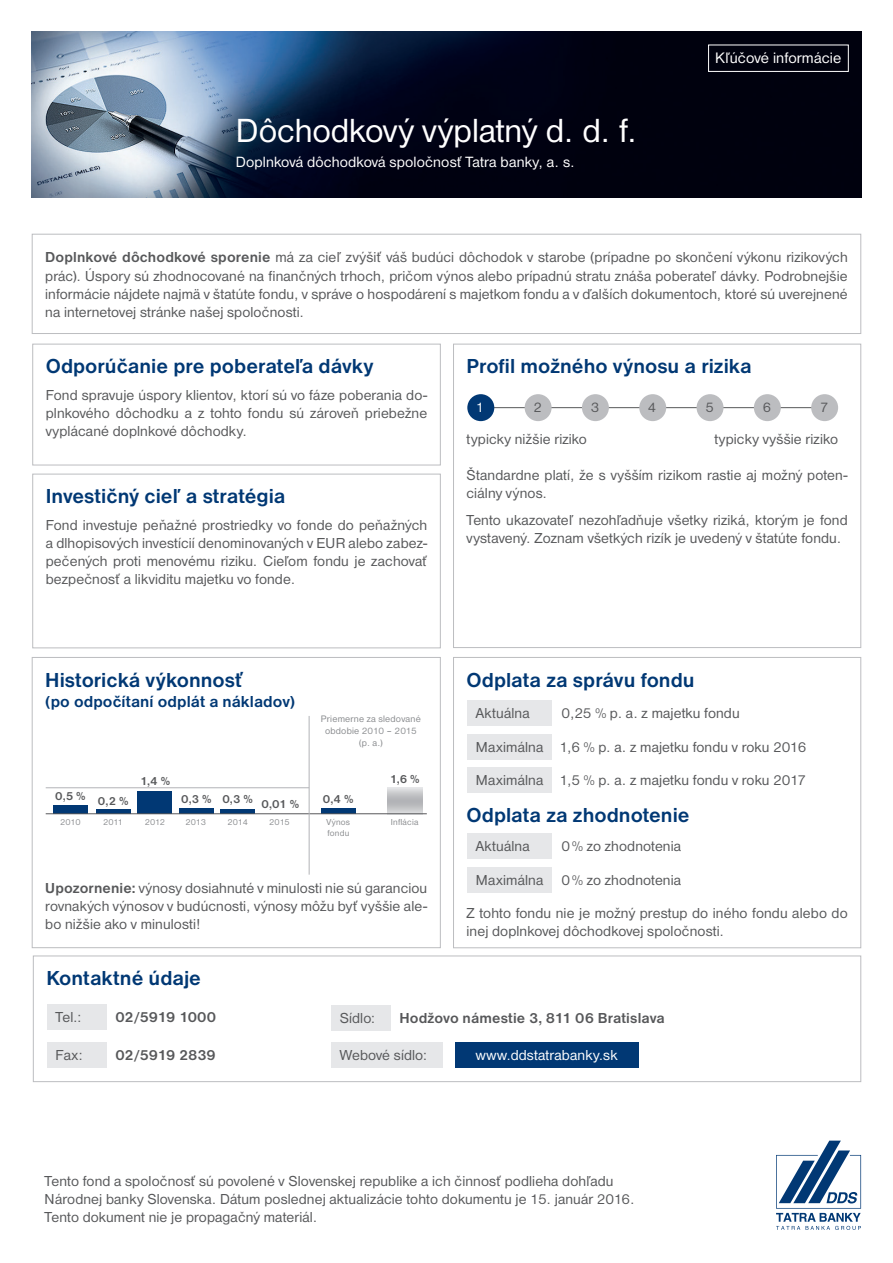
<style>
.page{position:relative;width:893px;height:1263px;background:#fff}
.page>*{position:absolute;margin:0;border:0;box-sizing:border-box;transform-origin:0 0}
.t1{font:34.65px "Nimbus Sans DOT";color:#fff}
.t2{font:700 21px "Nimbus Sans DOT";color:#013874}
.t3{font:700 16.5px "Nimbus Sans DOT";letter-spacing:.005em;color:#013874}
.t4{font:15.75px "Nimbus Sans DOT";letter-spacing:.005em;color:#fff}
.t5{font:15.45px "Nimbus Sans DOT";letter-spacing:.01em;color:#fff}
.t6{font:15px/18px "Nimbus Sans DOT";letter-spacing:.01em;color:#57585a;text-align:justify}
.t7{font:700 15px "Nimbus Sans DOT";color:#57585a}
.t8{font:15px "Nimbus Sans DOT";letter-spacing:.015em;color:#fff}
.t9{font:14.55px "Nimbus Sans DOT";color:#57585a}
.t10{font:14.55px "Nimbus Sans DOT";color:#fff}
.t11{font:700 12px "Nimbus Sans DOT";color:#57585a}
.t12{font:9.75px/11.7px "Nimbus Sans DOT";letter-spacing:.02em;color:#8a8c8f;text-align:center}
.t13{font:9px/10.8px "Nimbus Sans DOT";letter-spacing:.015em;color:#8a8c8f}
.s1{font-weight:700}
</style>
<div class="page">
<img style="left:32px;top:32px;width:829px;height:166px">
<div style="left:32px;top:234px;width:829px;height:100px;border:1px solid #bcbdc0"></div>
<div style="left:708px;top:45px;width:141px;height:27px;border:1px solid #fff"></div>
<div style="left:32px;top:474px;width:409px;height:174px;border:1px solid #bcbdc0"></div>
<div style="left:453px;top:344px;width:408px;height:304px;border:1px solid #bcbdc0"></div>
<hr style="left:481px;top:407px;width:344px;height:1px;background:#57585a">
<div style="left:525px;top:394px;width:27px;height:27px;background:#bcbdc0;border-radius:50%"></div>
<div style="left:582px;top:394px;width:27px;height:27px;background:#bcbdc0;border-radius:50%"></div>
<div style="left:467px;top:394px;width:27px;height:27px;background:#013874;border-radius:50%"></div>
<div style="left:697px;top:394px;width:26px;height:27px;background:#bcbdc0;border-radius:50%"></div>
<div style="left:754px;top:394px;width:27px;height:27px;background:#bcbdc0;border-radius:50%"></div>
<div style="left:811px;top:394px;width:27px;height:27px;background:#bcbdc0;border-radius:50%"></div>
<div style="left:32px;top:657px;width:409px;height:291px;border:1px solid #bcbdc0"></div>
<div style="left:32px;top:344px;width:409px;height:121px;border:1px solid #bcbdc0"></div>
<div style="left:33px;top:956px;width:828px;height:126px;border:1px solid #bcbdc0"></div>
<div style="left:47px;top:1004px;width:60px;height:25px;background:#e6e7e9"></div>
<div style="left:47px;top:1042px;width:60px;height:26px;background:#e6e7e9"></div>
<div style="left:331px;top:1005px;width:60px;height:26px;background:#e6e7e9"></div>
<div style="left:331px;top:1042px;width:112px;height:26px;background:#e6e7e9"></div>
<div style="left:455px;top:1042px;width:183px;height:26px;background:#013874"></div>
<div style="left:639px;top:394px;width:27px;height:27px;background:#bcbdc0;border-radius:50%"></div>
<div style="left:453px;top:657px;width:408px;height:291px;border:1px solid #bcbdc0"></div>
<div style="left:467px;top:700px;width:85px;height:26px;background:#e6e7e9"></div>
<div style="left:467px;top:833px;width:85px;height:26px;background:#e6e7e9"></div>
<div style="left:467px;top:734px;width:85px;height:25px;background:#e6e7e9"></div>
<div style="left:467px;top:867px;width:85px;height:25px;background:#e6e7e9"></div>
<div style="left:467px;top:767px;width:85px;height:26px;background:#e6e7e9"></div>
<div style="left:53px;top:805px;width:35px;height:8px;background:#013874"></div>
<div style="left:179px;top:808px;width:35px;height:5px;background:#013874"></div>
<hr style="left:220px;top:809px;width:35px;height:4px;background:#013874">
<div style="left:321px;top:808px;width:35px;height:5px;background:#013874"></div>
<svg style="left:387px;top:788px;width:35px;height:25px"></svg>
<hr style="left:96px;top:809px;width:35px;height:4px;background:#013874">
<div style="left:137px;top:790px;width:35px;height:23px;background:#013874"></div>
<hr style="left:46px;top:813px;width:381px;height:1px;background:#57585a">
<hr style="left:46px;top:787px;width:263px;height:1px;background:#b2b3b7">
<hr style="left:309px;top:716px;width:1px;height:159px;background:#b2b3b7">
<svg style="left:776px;top:1140px;width:85px;height:90px"></svg>
<h1 class="t1" style="left:236px;top:111px;width:403px">Dôchodkový výplatný d. d. f.</h1>
<p class="t5" style="left:236px;top:153px;width:340px">Doplnková dôchodková spoločnosť Tatra banky, a. s.</p>
<p class="t4" style="left:715px;top:49px;width:127px">Kľúčové informácie</p>
<p class="t6" style="left:45px;top:249px;width:804px"><span class="s1">Doplnkové dôchodkové sporenie</span> má za cieľ zvýšiť váš budúci dôchodok v starobe (prípadne po skončení výkonu rizikových prác). Úspory sú zhodnocované na finančných trhoch, pričom výnos alebo prípadnú stratu znáša poberateľ dávky. Podrobnejšie informácie nájdete najmä v štatúte fondu, v správe o hospodárení s majetkom fondu a v ďalších dokumentoch, ktoré sú uverejnené na internetovej stránke našej spoločnosti.</p>
<h2 class="t2" style="left:46px;top:355px;width:329px">Odporúčanie pre poberateľa dávky</h2>
<p class="t6" style="left:46px;top:387px;width:383px">Fond spravuje úspory klientov, ktorí sú vo fáze poberania do&shy;plnkového dôchodku a z tohto fondu sú zároveň priebežne vyplácané doplnkové dôchodky.</p>
<h2 class="t2" style="left:46px;top:485px;width:241px">Investičný cieľ a stratégia</h2>
<p class="t6" style="left:46px;top:517px;width:383px">Fond investuje peňažné prostriedky vo fonde do peňažných a dlhopisových investícií denominovaných v EUR alebo zabez&shy;pečených proti menovému riziku. Cieľom fondu je zachovať bezpečnosť a likviditu majetku vo fonde.</p>
<h2 class="t2" style="left:45px;top:668px;width:199px">Historická výkonnosť</h2>
<p class="t3" style="left:45px;top:692px;width:251px">(po odpočítaní odplát a nákladov)</p>
<p class="t12" style="left:321px;top:713px;width:101px">Priemerne za sledované obdobie 2010 – 2015 (p. a.)</p>
<p class="t11" style="left:390px;top:772px;width:31px">1,6 %</p>
<p class="t11" style="left:140px;top:774px;width:32px">1,4 %</p>
<p class="t13" style="left:145px;top:817px;width:22px">2012</p>
<p class="t13" style="left:186px;top:817px;width:22px">2013</p>
<p class="t13" style="left:327px;top:817px;width:25px">Výnos fondu</p>
<p class="t11" style="left:55px;top:790px;width:32px">0,5 %</p>
<p class="t11" style="left:181px;top:792px;width:119px">0,3 % 0,3 % 0,01 %</p>
<p class="t11" style="left:323px;top:792px;width:32px">0,4 %</p>
<p class="t11" style="left:98px;top:794px;width:32px">0,2 %</p>
<p class="t13" style="left:103px;top:817px;width:22px">2011</p>
<p class="t13" style="left:228px;top:817px;width:22px">2014</p>
<p class="t13" style="left:269px;top:817px;width:22px">2015</p>
<p class="t13" style="left:391px;top:817px;width:29px">Inflácia</p>
<p class="t13" style="left:60px;top:817px;width:22px">2010</p>
<p class="t6" style="left:45px;top:879px;width:384px"><span class="s1">Upozornenie:</span> výnosy dosiahnuté v minulosti nie sú garanciou rovnakých výnosov v budúcnosti, výnosy môžu byť vyššie ale&shy;bo nižšie ako v minulosti!</p>
<h2 class="t2" style="left:467px;top:355px;width:286px">Profil možného výnosu a rizika</h2>
<p class="t10" style="left:476px;top:399px;width:10px">1</p>
<p class="t9" style="left:534px;top:399px;width:10px">2</p>
<p class="t9" style="left:591px;top:399px;width:10px">3</p>
<p class="t9" style="left:705px;top:399px;width:10px">5</p>
<p class="t9" style="left:763px;top:399px;width:10px">6</p>
<p class="t9" style="left:820px;top:399px;width:10px">7</p>
<p class="t9" style="left:648px;top:399px;width:10px">4</p>
<p class="t6" style="left:467px;top:430px;width:122px">typicky nižšie riziko</p>
<p class="t6" style="left:714px;top:430px;width:125px">typicky vyššie riziko</p>
<p class="t6" style="left:467px;top:466px;width:383px">Štandardne platí, že s vyšším rizikom rastie aj možný poten&shy;ciálny výnos.</p>
<p class="t6" style="left:467px;top:511px;width:383px">Tento ukazovateľ nezohľadňuje všetky riziká, ktorým je fond vystavený. Zoznam všetkých rizík je uvedený v štatúte fondu.</p>
<h2 class="t2" style="left:467px;top:668px;width:229px">Odplata za správu fondu</h2>
<p class="t6" style="left:476px;top:704px;width:55px">Aktuálna</p>
<p class="t6" style="left:562px;top:704px;width:180px">0,25 % p. a. z majetku fondu</p>
<p class="t6" style="left:476px;top:738px;width:332px">Maximálna 1,6 % p. a. z majetku fondu v roku 2016</p>
<p class="t6" style="left:476px;top:771px;width:332px">Maximálna 1,5 % p. a. z majetku fondu v roku 2017</p>
<h2 class="t2" style="left:467px;top:803px;width:225px">Odplata za zhodnotenie</h2>
<p class="t6" style="left:476px;top:837px;width:55px">Aktuálna</p>
<p class="t6" style="left:562px;top:837px;width:121px">0% zo zhodnotenia</p>
<p class="t6" style="left:476px;top:871px;width:207px">Maximálna 0% zo zhodnotenia</p>
<p class="t6" style="left:467px;top:904px;width:383px">Z tohto fondu nie je možný prestup do iného fondu alebo do inej doplnkovej dôchodkovej spoločnosti.</p>
<h2 class="t2" style="left:46px;top:966px;width:156px">Kontaktné údaje</h2>
<p class="t6" style="left:56px;top:1008px;width:28px">Tel.:</p>
<p class="t7" style="left:115px;top:1008px;width:102px">02/5919 1000</p>
<p class="t6" style="left:56px;top:1046px;width:29px">Fax:</p>
<p class="t7" style="left:115px;top:1047px;width:102px">02/5919 2839</p>
<p class="t7" style="left:399px;top:1010px;width:267px">Hodžovo námestie 3, 811 06 Bratislava</p>
<p class="t6" style="left:340px;top:1009px;width:37px">Sídlo:</p>
<p class="t6" style="left:340px;top:1046px;width:89px">Webové sídlo:</p>
<p class="t8" style="left:476px;top:1047px;width:143px">www.ddstatrabanky.sk</p>
<p class="t6" style="left:45px;top:1172px;width:591px;text-align:left">Tento fond a spoločnosť sú povolené v Slovenskej republike a ich činnosť podlieha dohľadu<br>Národnej banky Slovenska. Dátum poslednej aktualizácie tohto dokumentu je 15. január 2016.<br>Tento dokument nie je propagačný materiál.</p>
</div>
